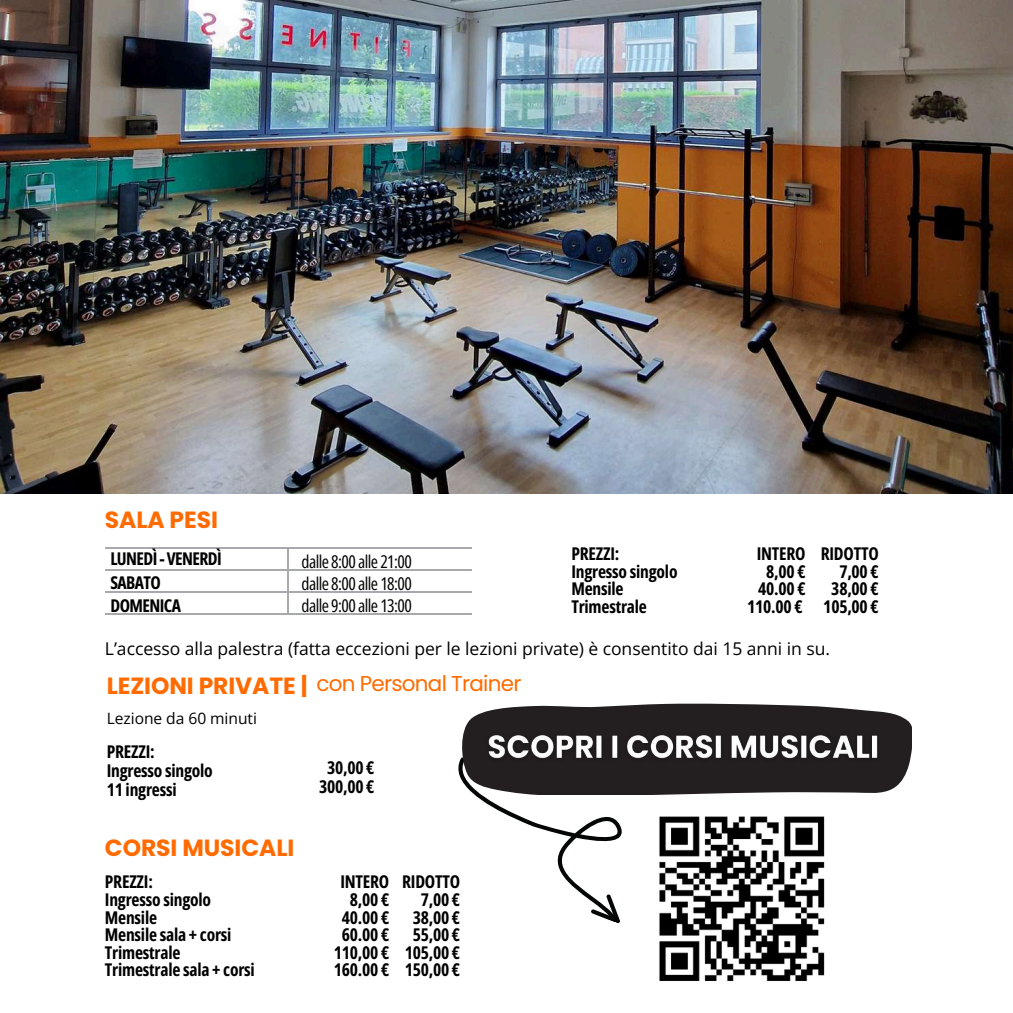
<style>
.page{position:relative;width:1013px;height:1013px;background:#fff}
.page>*{position:absolute;margin:0;border:0;box-sizing:border-box;transform-origin:0 0}
.t1{font:700 23.38px "Poppins";letter-spacing:-.005em;color:#ff6b00}
.t2{font:21.5px "Poppins";letter-spacing:-.035em;color:#ff6b00}
.t3{font:17.62px/22px "Open Sans Condensed";letter-spacing:-.03em;color:#000;text-align:justify}
.t4{font:700 17.5px/17.5px "Open Sans Condensed";letter-spacing:-.015em;color:#000;text-align:right}
.t5{font:17.5px "Open Sans";color:#000}
.t6{font:15.62px "Open Sans";color:#000}
</style>
<div class="page">
<hr style="left:105px;top:547px;width:183px;height:1px;background:#a7a9ac">
<hr style="left:288px;top:547px;width:183px;height:1px;background:#a7a9ac">
<hr style="left:105px;top:569px;width:183px;height:1px;background:#a7a9ac">
<hr style="left:288px;top:569px;width:183px;height:1px;background:#a7a9ac">
<hr style="left:105px;top:591px;width:183px;height:1px;background:#a7a9ac">
<hr style="left:288px;top:591px;width:183px;height:1px;background:#a7a9ac">
<svg style="left:288px;top:548px;width:1px;height:65px"></svg>
<hr style="left:105px;top:613px;width:183px;height:1px;background:#a7a9ac">
<hr style="left:288px;top:613px;width:183px;height:1px;background:#a7a9ac">
<img style="left:0;top:0;width:1012px;height:493px">
<img style="left:659px;top:923px;width:166px;height:58px">
<svg style="left:458px;top:703px;width:453px;height:220px"></svg>
<img style="left:479px;top:724px;width:407px;height:44px">
<h1 class="t1" style="left:105px;top:503px;width:115px">SALA PESI</h1>
<p class="t4" style="left:110px;top:547px;width:113px;line-height:23.4px;text-align:left">LUNEDÌ-VENERDÌ<br>SABATO<br>DOMENICA</p>
<p class="t3" style="left:301px;top:550px;width:112px">dalle 8:00 alle 21:00 dalle 8:00 alle 18:00 dalle 9:00 alle 13:00</p>
<p class="t4" style="left:571px;top:545px;width:108px;text-align:left">PREZZI:<br>Ingresso singolo<br>Mensile<br>Trimestrale</p>
<p class="t4" style="left:747px;top:545px;width:60px">INTERO<br>8,00 €<br>40.00 €<br>110.00 €</p>
<p class="t4" style="left:820px;top:545px;width:59px">RIDOTTO<br>7,00 €<br>38,00 €<br>105,00 €</p>
<p class="t5" style="left:105px;top:636px;width:726px">L’accesso alla palestra (fatta eccezioni per le lezioni private) è consentito dai 15 anni in su.</p>
<h1 class="t1" style="left:107px;top:670px;width:202px">LEZIONI PRIVATE |</h1>
<p class="t6" style="left:107px;top:707px;width:152px">Lezione da 60 minuti</p>
<p class="t4" style="left:107px;top:741px;width:108px;line-height:19px;text-align:left">PREZZI:<br>Ingresso singolo<br>11 ingressi</p>
<p class="t2" style="left:316px;top:668px;width:206px">con Personal Trainer</p>
<p class="t4" style="left:319px;top:758px;width:57px;line-height:19px;text-align:center">30,00 €<br>300,00 €</p>
<h1 class="t1" style="left:105px;top:831px;width:191px">CORSI MUSICALI</h1>
<p class="t4" style="left:105px;top:872px;width:151px;text-align:left">PREZZI:<br>Ingresso singolo<br>Mensile<br>Mensile sala + corsi<br>Trimestrale<br>Trimestrale sala + corsi</p>
<p class="t4" style="left:334px;top:872px;width:57px">INTERO<br>8,00 €<br>40.00 €<br>60.00 €<br>110,00 €<br>160.00 €</p>
<p class="t4" style="left:402px;top:872px;width:59px">RIDOTTO<br>7,00 €<br>38,00 €<br>55,00 €<br>105,00 €<br>150,00 €</p>
</div>
